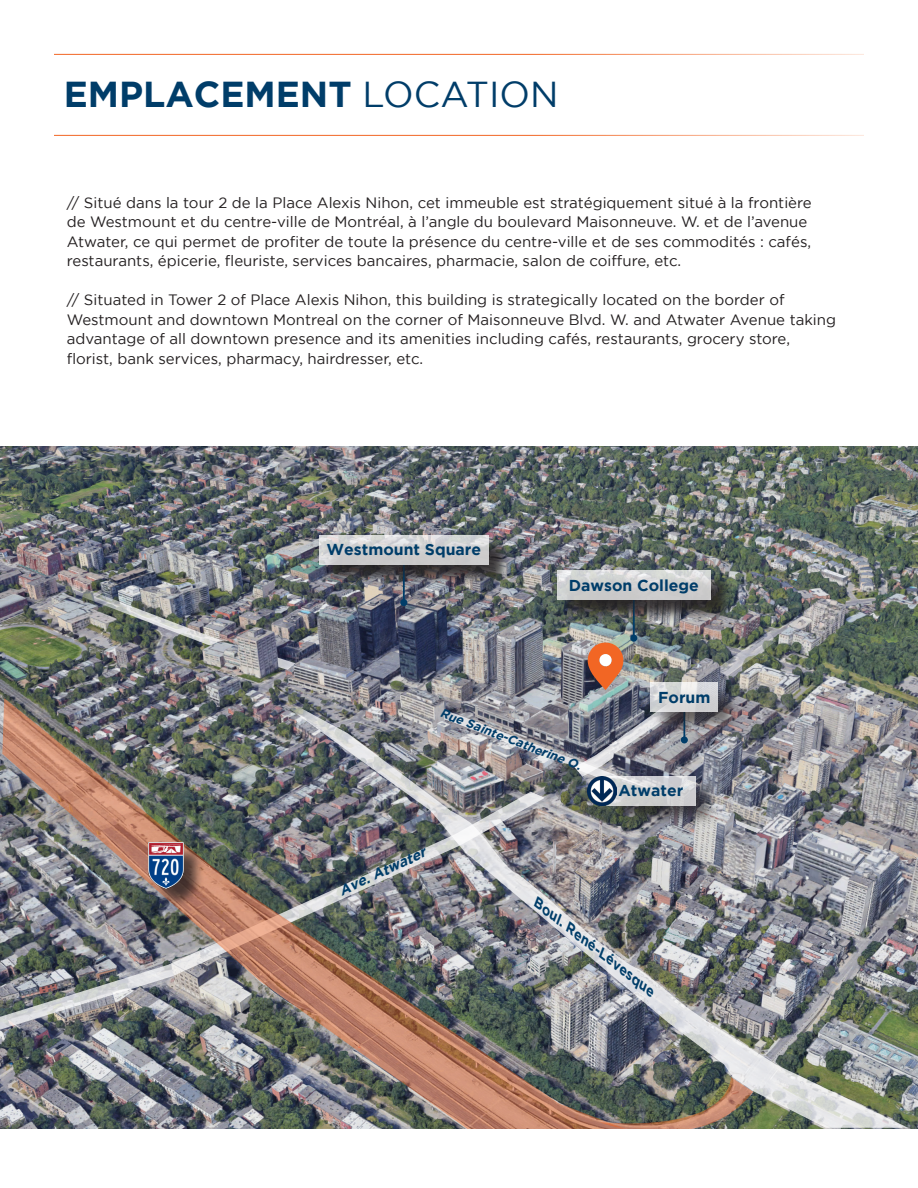
<style>
.page{position:relative;width:918px;height:1188px;background:#fff}
.page>*{position:absolute;margin:0;border:0;box-sizing:border-box;transform-origin:0 0}
.t1{font:700 36px "Gotham";color:#003d69}
.t2{font:700 15.75px "Gotham";color:#003d69}
.t3{font:15px/19.5px "Gotham";color:#231f20}
.t4{font:italic 700 14.1px "Gotham";color:#003d69}
.t5{font:italic 700 12.3px "Gotham";color:#003d69}
.s1{font-weight:400}
</style>
<div class="page">
<img style="left:0;top:447px;width:918px;height:682px">
<img style="left:0;top:552px;width:166px;height:411px">
<img style="left:2px;top:698px;width:164px;height:431px">
<img style="left:166px;top:499px;width:752px;height:630px">
<div style="left:151px;top:845px;width:54px;height:65px;background:#231f20;opacity:.75"></div>
<img style="left:149px;top:843px;width:34px;height:46px">
<div style="left:560px;top:574px;width:172px;height:89px;background:#231f20;opacity:.75"></div>
<hr style="left:633px;top:600px;width:2px;height:38px;background:#003d69">
<div style="left:630px;top:635px;width:7px;height:7px;background:#003d69;border-radius:50%"></div>
<div style="left:560px;top:574px;width:172px;height:48px;background:#231f20;opacity:.75"></div>
<svg style="left:557px;top:571px;width:154px;height:29px;background:#d0d1d1"></svg>
<hr style="left:683px;top:712px;width:2px;height:28px;background:#003d69">
<div style="left:681px;top:736px;width:7px;height:7px;background:#003d69;border-radius:50%"></div>
<div style="left:653px;top:686px;width:87px;height:48px;background:#231f20;opacity:.75"></div>
<svg style="left:651px;top:683px;width:67px;height:29px;background:#d8d8d9"></svg>
<div style="left:609px;top:779px;width:109px;height:48px;background:#231f20;opacity:.75"></div>
<svg style="left:617px;top:776px;width:79px;height:29px;background:#d2d2d4"></svg>
<img style="left:588px;top:776px;width:29px;height:29px">
<div style="left:322px;top:538px;width:189px;height:90px;background:#231f20;opacity:.75"></div>
<hr style="left:403px;top:564px;width:2px;height:39px;background:#003d69">
<div style="left:400px;top:599px;width:7px;height:7px;background:#003d69;border-radius:50%"></div>
<div style="left:322px;top:538px;width:189px;height:48px;background:#231f20;opacity:.75"></div>
<svg style="left:319px;top:535px;width:170px;height:29px;background:#d1d1d1"></svg>
<svg style="left:587px;top:641px;width:36px;height:49px;background:#c6714a"></svg>
<div style="left:599px;top:654px;width:13px;height:12px;background:#fff;border-radius:50%"></div>
<hr style="left:54px;top:135px;width:810px;height:1px;background:#f26624">
<hr style="left:54px;top:54px;width:810px;height:1px;background:#f26624">
<p class="t1" style="left:64px;top:74px;width:496px">EMPLACEMENT <span class="s1">LOCATION</span></p>
<p class="t3" style="left:67px;top:192px;width:747px">// Situé dans la tour 2 de la Place Alexis Nihon, cet immeuble est stratégiquement situé à la frontière de Westmount et du centre-ville de Montréal, à l’angle du boulevard Maisonneuve. W. et de l’avenue Atwater, ce qui permet de profiter de toute la présence du centre-ville et de ses commodités : cafés, restaurants, épicerie, fleuriste, services bancaires, pharmacie, salon de coiffure, etc.</p>
<p class="t3" style="left:67px;top:290px;width:771px">// Situated in Tower 2 of Place Alexis Nihon, this building is strategically located on the border of Westmount and downtown Montreal on the corner of Maisonneuve Blvd. W. and Atwater Avenue taking advantage of all downtown presence and its amenities including cafés, restaurants, grocery store, florist, bank services, pharmacy, hairdresser, etc.</p>
<p class="t2" style="left:327px;top:541px;width:156px">Westmount Square</p>
<p class="t2" style="left:569px;top:576px;width:132px">Dawson College</p>
<p class="t2" style="left:658px;top:688px;width:54px">Forum</p>
<p class="t5" style="left:443px;top:706px;width:152px;rotate:21deg">Rue Sainte-Catherine O.</p>
<p class="t2" style="left:618px;top:782px;width:66px">Atwater</p>
<p class="t4" style="left:336px;top:884px;width:95px;rotate:-25deg">Ave. Atwater</p>
<p class="t4" style="left:541px;top:895px;width:152px;rotate:38deg">Boul. René-Lévesque</p>
</div>
